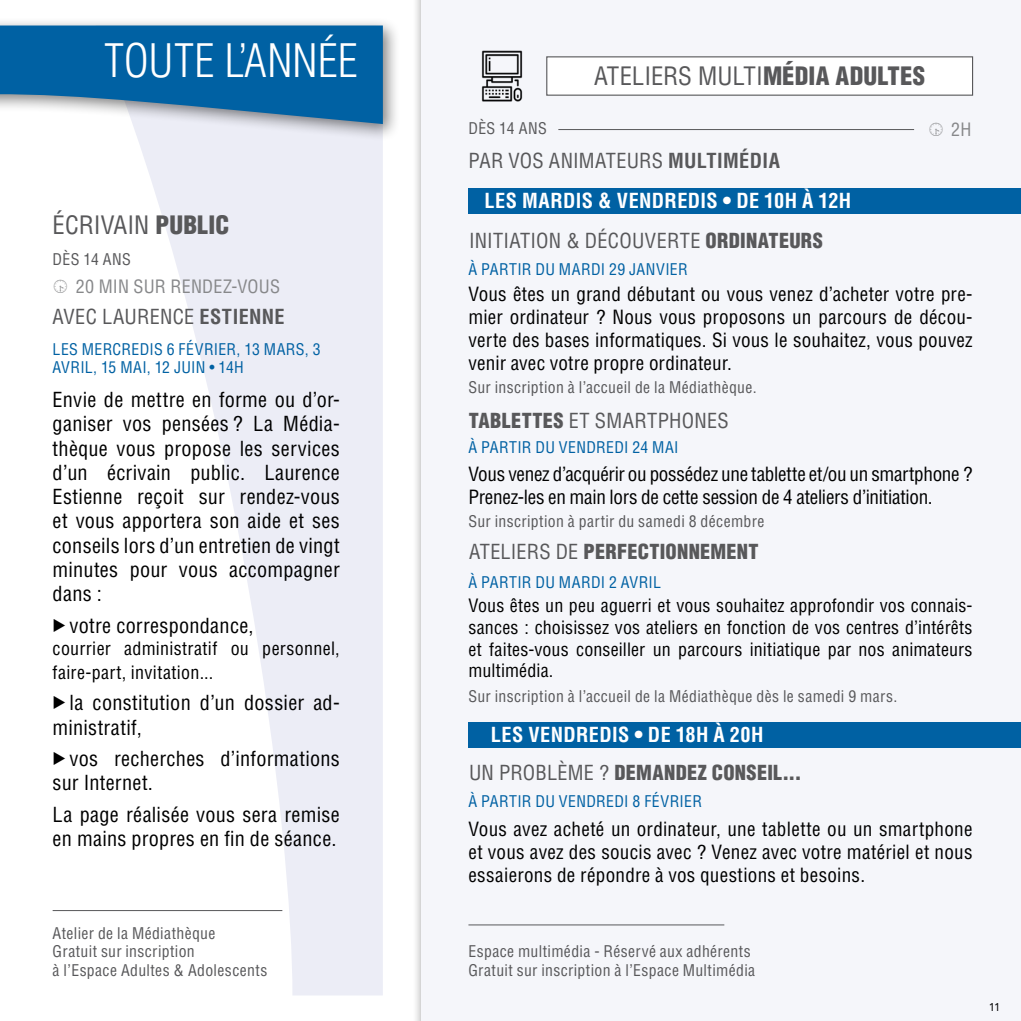
<style>
.page{position:relative;width:1021px;height:1021px;background:#fff}
.page>*{position:absolute;margin:0;border:0;box-sizing:border-box;transform-origin:0 0}
.t1{font:300 condensed 45px "Helvetica LT Std";letter-spacing:.005em;color:#fff}
.t2{font:condensed 24.75px "Helvetica LT Std";letter-spacing:-.005em;color:#58585a}
.t3{font:condensed 20.25px/24.3px "Helvetica LT Std";letter-spacing:.015em;color:#000}
.t4{font:condensed 20.25px "Helvetica LT Std";letter-spacing:.015em;color:#58585a}
.t5{font:900 condensed 20.25px "Helvetica LT Std";letter-spacing:.01em;color:#58585a}
.t6{font:700 condensed 20.25px "Helvetica LT Std";letter-spacing:.02em;color:#fff}
.t7{font:condensed 19.12px/22.9px "Helvetica LT Std";letter-spacing:.005em;color:#000;text-align:justify}
.t8{font:condensed 19.12px/22.9px "Helvetica LT Std";letter-spacing:-.015em;color:#000}
.t9{font:condensed 18px/21.6px "Helvetica LT Std";letter-spacing:.015em;color:#000;text-align:justify}
.t10{font:condensed 18px "Helvetica LT Std";letter-spacing:.015em;color:#87888a}
.t11{font:condensed 15.75px/18.9px "Helvetica LT Std";letter-spacing:.025em;color:#58585a}
.t12{font:condensed 15.75px/18.9px "Helvetica LT Std";letter-spacing:.02em;color:#0061a3}
.t13{font:11.25px "Avenir";color:#000}
.s1{font-weight:900}
.s2{font-weight:700}
.s3{font-weight:400}
</style>
<div class="page">
<svg style="left:96px;top:178px;width:287px;height:817px"></svg>
<div style="left:0;top:16px;width:401px;height:162px;background:#000;opacity:.5"></div>
<svg style="left:0;top:26px;width:383px;height:135px;background:#5c97c0"></svg>
<div style="left:421px;top:0;width:599px;height:1020px;background:#f5f6fa"></div>
<div style="left:546px;top:56px;width:427px;height:40px;background:#fff;border:1px solid #58585a"></div>
<hr style="left:468px;top:924px;width:256px;height:1px;background:#58585a">
<div style="left:468px;top:722px;width:552px;height:25px;background:#0061a3"></div>
<div style="left:468px;top:188px;width:552px;height:25px;background:#0061a3"></div>
<hr style="left:558px;top:129px;width:356px;height:1px;background:#58585a">
<hr style="left:53px;top:910px;width:229px;height:1px;background:#58585a">
<img style="left:481px;top:50px;width:42px;height:52px">
<h1 class="t1" style="left:104px;top:33px;width:255px">TOUTE L’ANNÉE</h1>
<p class="t2" style="left:53px;top:209px;width:178px">ÉCRIVAIN <span class="s1">PUBLIC</span></p>
<p class="t11" style="left:53px;top:250px;width:80px">DÈS 14 ANS</p>
<p class="t10" style="left:76px;top:275px;width:206px">20 MIN SUR RENDEZ-VOUS</p>
<p class="t4" style="left:53px;top:304px;width:234px">AVEC LAURENCE <span class="s2">ESTIENNE</span></p>
<p class="t12" style="left:53px;top:339px;width:269px">LES MERCREDIS 6 FÉVRIER, 13 MARS, 3<br>AVRIL, 15 MAI, 12 JUIN • 14H</p>
<p class="t3" style="left:53px;top:387px;width:289px;text-align:justify">Envie de mettre en forme ou d’or&shy;ganiser vos pensées ? La Média&shy;thèque vous propose les services d’un écrivain public. Laurence Estienne reçoit sur rendez-vous et vous apportera son aide et ses conseils lors d’un entretien de vingt minutes pour vous accompagner dans :</p>
<p class="t3" style="left:53px;top:613px;width:202px">◆ votre correspondance,</p>
<p class="t9" style="left:53px;top:635px;width:288px;line-height:24.3px">courrier administratif ou personnel, faire-part, invitation...</p>
<p class="t3" style="left:53px;top:690px;width:289px">◆ la constitution d’un dossier ad&shy;ministratif,</p>
<p class="t3" style="left:53px;top:746px;width:289px">◆ vos recherches d’informations sur Internet.</p>
<p class="t3" style="left:53px;top:802px;width:289px">La page réalisée vous sera remise en mains propres en fin de séance.</p>
<p class="t11" style="left:53px;top:923px;width:216px">Atelier de la Médiathèque<br>Gratuit sur inscription<br>à l’Espace Adultes &amp; Adolescents</p>
<p class="t11" style="left:468px;top:119px;width:80px">DÈS 14 ANS</p>
<p class="t2" style="left:594px;top:60px;width:333px">ATELIERS MULTI<span class="s1">MÉDIA ADULTES</span></p>
<p class="t4" style="left:468px;top:148px;width:313px">PAR VOS ANIMATEURS <span class="s2">MULTIMÉDIA</span></p>
<p class="t6" style="left:484px;top:188px;width:368px">LES MARDIS &amp; VENDREDIS • DE 10H À 12H</p>
<p class="t4" style="left:469px;top:228px;width:355px">INITIATION &amp; DÉCOUVERTE <span class="s1">ORDINATEURS</span></p>
<p class="t12" style="left:468px;top:259px;width:221px">À PARTIR DU MARDI 29 JANVIER</p>
<p class="t10" style="left:951px;top:118px;width:22px">2H</p>
<p class="t7" style="left:468px;top:282px;width:505px">Vous êtes un grand débutant ou vous venez d’acheter votre pre&shy;mier ordinateur ? Nous vous proposons un parcours de décou&shy;verte des bases informatiques. Si vous le souhaitez, vous pouvez venir avec votre propre ordinateur.</p>
<p class="t11" style="left:468px;top:378px;width:290px">Sur inscription à l’accueil de la Médiathèque.</p>
<p class="t4" style="left:469px;top:407px;width:261px"><span class="s1">TABLETTES</span> ET SMARTPHONES</p>
<p class="t12" style="left:468px;top:438px;width:212px">À PARTIR DU VENDREDI 24 MAI</p>
<p class="t8" style="left:468px;top:462px;width:505px">Vous venez d’acquérir ou possédez une tablette et/ou un smartphone ?<br>Prenez-les en main lors de cette session de 4 ateliers d’initiation.</p>
<p class="t11" style="left:468px;top:511px;width:297px">Sur inscription à partir du samedi 8 décembre</p>
<p class="t5" style="left:469px;top:539px;width:291px"><span class="s3">ATELIERS DE</span> PERFECTIONNEMENT</p>
<p class="t12" style="left:468px;top:572px;width:194px">À PARTIR DU MARDI 2 AVRIL</p>
<p class="t9" style="left:468px;top:595px;width:505px">Vous êtes un peu aguerri et vous souhaitez approfondir vos connais&shy;sances : choisissez vos ateliers en fonction de vos centres d’intérêts et faites-vous conseiller un parcours initiatique par nos animateurs multimédia.</p>
<p class="t11" style="left:468px;top:687px;width:430px">Sur inscription à l’accueil de la Médiathèque dès le samedi 9 mars.</p>
<p class="t6" style="left:490px;top:721px;width:274px">LES VENDREDIS • DE 18H À 20H</p>
<p class="t5" style="left:469px;top:759px;width:334px"><span class="s3">UN PROBLÈME ?</span> DEMANDEZ CONSEIL...</p>
<p class="t12" style="left:468px;top:792px;width:235px">À PARTIR DU VENDREDI 8 FÉVRIER</p>
<p class="t7" style="left:468px;top:817px;width:505px">Vous avez acheté un ordinateur, une tablette ou un smartphone et vous avez des soucis avec ? Venez avec votre matériel et nous essaierons de répondre à vos questions et besoins.</p>
<p class="t11" style="left:468px;top:942px;width:288px">Espace multimédia - Réservé aux adhérents<br>Gratuit sur inscription à l’Espace Multimédia</p>
<p class="t13" style="left:988px;top:998px;width:13px">11</p>
</div>
